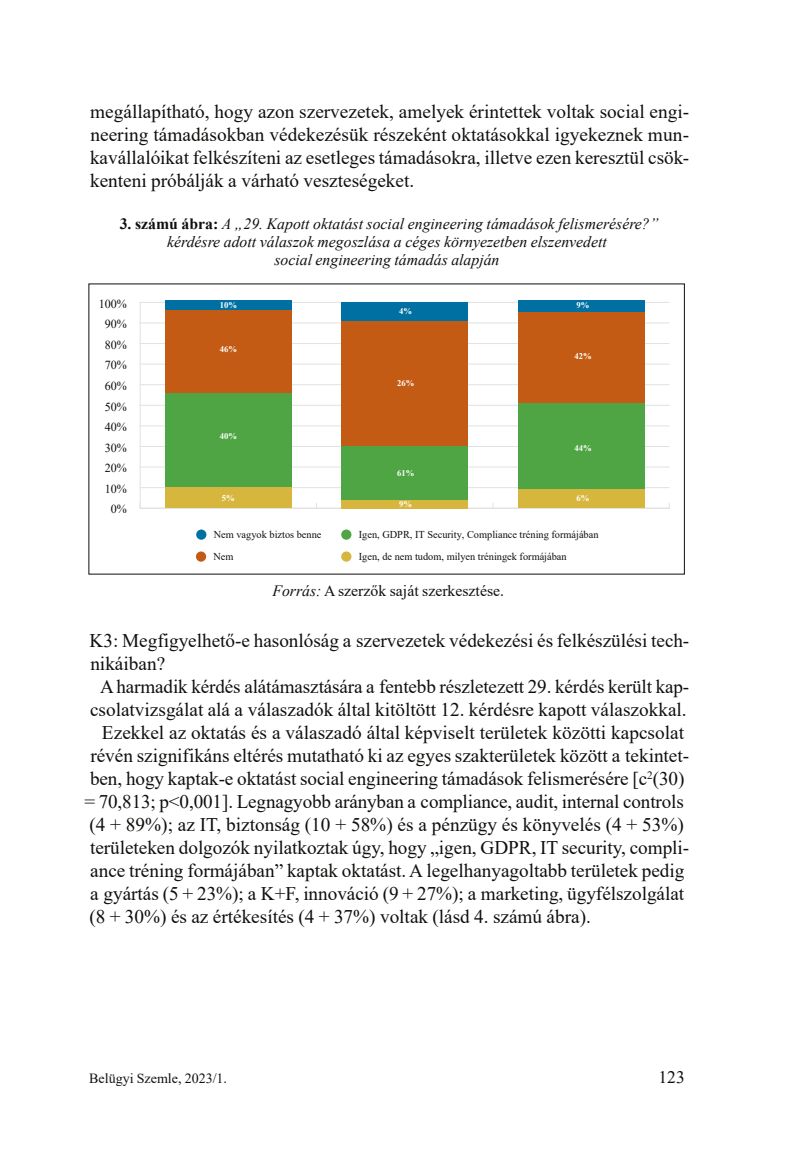
<style>
.page{position:relative;width:794px;height:1166px;background:#fff}
.page>*{position:absolute;margin:0;border:0;box-sizing:border-box;transform-origin:0 0}
.t1{font:19.25px/22.9px "Times New Roman";color:#0f0f0d;text-align:justify}
.t2{font:17.5px "Times New Roman";color:#0f0f0d}
.t3{font:italic 15.75px/18.4px "Times New Roman";color:#0f0f0d;text-align:center}
.t4{font:15.75px "Times New Roman";color:#0f0f0d}
.t5{font:14px "Times New Roman";color:#0f0f0d}
.t6{font:12.25px "Times New Roman";color:#0f0f0d}
.t7{font:10.5px "Times New Roman";color:#0f0f0d}
.t8{font:700 8.75px "Times New Roman";color:#fff}
.s1{font-weight:700;font-style:normal}
.s2{font-style:italic}
</style>
<div class="page">
<div style="left:196px;top:529px;width:10px;height:11px;background:#0070a3;border-radius:50%"></div>
<div style="left:341px;top:529px;width:10px;height:11px;background:#4fa543;border-radius:50%"></div>
<div style="left:196px;top:551px;width:10px;height:11px;background:#c35b15;border-radius:50%"></div>
<div style="left:341px;top:551px;width:10px;height:11px;background:#d7b63e;border-radius:50%"></div>
<hr style="left:140px;top:302px;width:1px;height:206px;background:#e0e1e1">
<hr style="left:140px;top:508px;width:529px;height:1px;background:#e0e1e1">
<hr style="left:140px;top:487px;width:529px;height:1px;background:#e0e1e1">
<hr style="left:140px;top:466px;width:529px;height:1px;background:#e0e1e1">
<hr style="left:140px;top:446px;width:529px;height:1px;background:#e0e1e1">
<hr style="left:140px;top:425px;width:529px;height:1px;background:#e0e1e1">
<hr style="left:140px;top:405px;width:529px;height:1px;background:#e0e1e1">
<hr style="left:140px;top:384px;width:529px;height:1px;background:#e0e1e1">
<hr style="left:140px;top:364px;width:529px;height:1px;background:#e0e1e1">
<hr style="left:140px;top:343px;width:529px;height:1px;background:#e0e1e1">
<hr style="left:140px;top:322px;width:529px;height:1px;background:#e0e1e1">
<hr style="left:140px;top:302px;width:529px;height:1px;background:#e0e1e1">
<div style="left:165px;top:300px;width:127px;height:11px;background:#0070a3"></div>
<div style="left:341px;top:302px;width:127px;height:19px;background:#0070a3"></div>
<div style="left:517px;top:300px;width:127px;height:13px;background:#0070a3"></div>
<div style="left:165px;top:311px;width:127px;height:82px;background:#c35b15"></div>
<div style="left:341px;top:321px;width:127px;height:125px;background:#c35b15"></div>
<div style="left:517px;top:313px;width:127px;height:90px;background:#c35b15"></div>
<div style="left:165px;top:393px;width:127px;height:95px;background:#4fa543"></div>
<div style="left:341px;top:446px;width:127px;height:54px;background:#4fa543"></div>
<div style="left:517px;top:403px;width:127px;height:87px;background:#4fa543"></div>
<div style="left:165px;top:488px;width:127px;height:20px;background:#d7b63e"></div>
<div style="left:341px;top:500px;width:127px;height:8px;background:#d7b63e"></div>
<div style="left:517px;top:490px;width:127px;height:18px;background:#d7b63e"></div>
<p class="t1" style="left:90px;top:100px;width:600px">megállapítható, hogy azon szervezetek, amelyek érintettek voltak social engi&shy;neering támadásokban védekezésük részeként oktatásokkal igyekeznek mun&shy;kavállalóikat felkészíteni az esetleges támadásokra, illetve ezen keresztül csök&shy;kenteni próbálják a várható veszteségeket.</p>
<p class="t3" style="left:120px;top:214px;width:540px"><span class="s1">3. számú ábra:</span> A „29. Kapott oktatást social engineering támadások felismerésére?” kérdésre adott válaszok megoszlása a céges környezetben elszenvedett<br>social engineering támadás alapján</p>
<p class="t6" style="left:99px;top:295px;width:30px">100%</p>
<p class="t8" style="left:220px;top:299px;width:19px">10%</p>
<p class="t8" style="left:220px;top:342px;width:19px">46%</p>
<p class="t6" style="left:105px;top:315px;width:24px">90%</p>
<p class="t6" style="left:105px;top:336px;width:24px">80%</p>
<p class="t6" style="left:105px;top:357px;width:24px">70%</p>
<p class="t6" style="left:105px;top:377px;width:24px">60%</p>
<p class="t6" style="left:105px;top:398px;width:24px">50%</p>
<p class="t6" style="left:105px;top:418px;width:24px">40%</p>
<p class="t6" style="left:105px;top:439px;width:24px">30%</p>
<p class="t6" style="left:105px;top:459px;width:24px">20%</p>
<p class="t6" style="left:105px;top:480px;width:24px">10%</p>
<p class="t6" style="left:111px;top:501px;width:18px">0%</p>
<p class="t8" style="left:220px;top:430px;width:19px">40%</p>
<p class="t8" style="left:222px;top:492px;width:14px">5%</p>
<p class="t8" style="left:399px;top:305px;width:14px">4%</p>
<p class="t8" style="left:397px;top:376px;width:19px">26%</p>
<p class="t8" style="left:397px;top:466px;width:19px">61%</p>
<p class="t8" style="left:399px;top:498px;width:14px">9%</p>
<p class="t8" style="left:576px;top:299px;width:14px">9%</p>
<p class="t8" style="left:574px;top:350px;width:19px">42%</p>
<p class="t8" style="left:574px;top:441px;width:19px">44%</p>
<p class="t8" style="left:576px;top:492px;width:14px">6%</p>
<p class="t7" style="left:214px;top:527px;width:109px">Nem vagyok biztos benne</p>
<p class="t7" style="left:359px;top:527px;width:241px">Igen, GDPR, IT Security, Compliance tréning formájában</p>
<p class="t7" style="left:213px;top:549px;width:22px">Nem</p>
<p class="t7" style="left:359px;top:549px;width:209px">Igen, de nem tudom, milyen tréningek formájában</p>
<p class="t4" style="left:272px;top:580px;width:233px"><span class="s2">Forrás:</span> A szerzők saját szerkesztése.</p>
<p class="t1" style="left:90px;top:629px;width:601px">K3: Megfigyelhető-e hasonlóság a szervezetek védekezési és felkészülési tech-</p>
<p class="t1" style="left:90px;top:652px;width:76px">nikáiban?</p>
<p class="t1" style="left:100px;top:675px;width:590px">A harmadik kérdés alátámasztására a fentebb részletezett 29. kérdés került kap-</p>
<p class="t1" style="left:90px;top:698px;width:598px">csolatvizsgálat alá a válaszadók által kitöltött 12. kérdésre kapott válaszokkal.</p>
<p class="t1" style="left:102px;top:721px;width:584px">Ezekkel az oktatás és a válaszadó által képviselt területek közötti kapcsolat</p>
<p class="t1" style="left:90px;top:744px;width:600px">révén szignifikáns eltérés mutatható ki az egyes szakterületek között a tekintet-</p>
<p class="t1" style="left:90px;top:767px;width:596px">ben, hogy kaptak-e oktatást social engineering támadások felismerésére [c<sup>2</sup>(30)</p>
<p class="t1" style="left:84px;top:790px;width:601px">= 70,813; p&lt;0,001]. Legnagyobb arányban a compliance, audit, internal controls</p>
<p class="t1" style="left:89px;top:813px;width:596px">(4 + 89%); az IT, biztonság (10 + 58%) és a pénzügy és könyvelés (4 + 53%)</p>
<p class="t1" style="left:90px;top:836px;width:600px">területeken dolgozók nyilatkoztak úgy, hogy „igen, GDPR, IT security, compli-</p>
<p class="t1" style="left:90px;top:859px;width:595px">ance tréning formájában” kaptak oktatást. A legelhanyagoltabb területek pedig</p>
<p class="t1" style="left:90px;top:882px;width:595px">a gyártás (5 + 23%); a K+F, innováció (9 + 27%); a marketing, ügyfélszolgálat</p>
<p class="t1" style="left:89px;top:905px;width:503px">(8 + 30%) és az értékesítés (4 + 37%) voltak (lásd 4. számú ábra).</p>
<p class="t5" style="left:89px;top:1069px;width:139px">Belügyi Szemle, 2023/1.</p>
<p class="t2" style="left:658px;top:1065px;width:28px">123</p>
</div>
